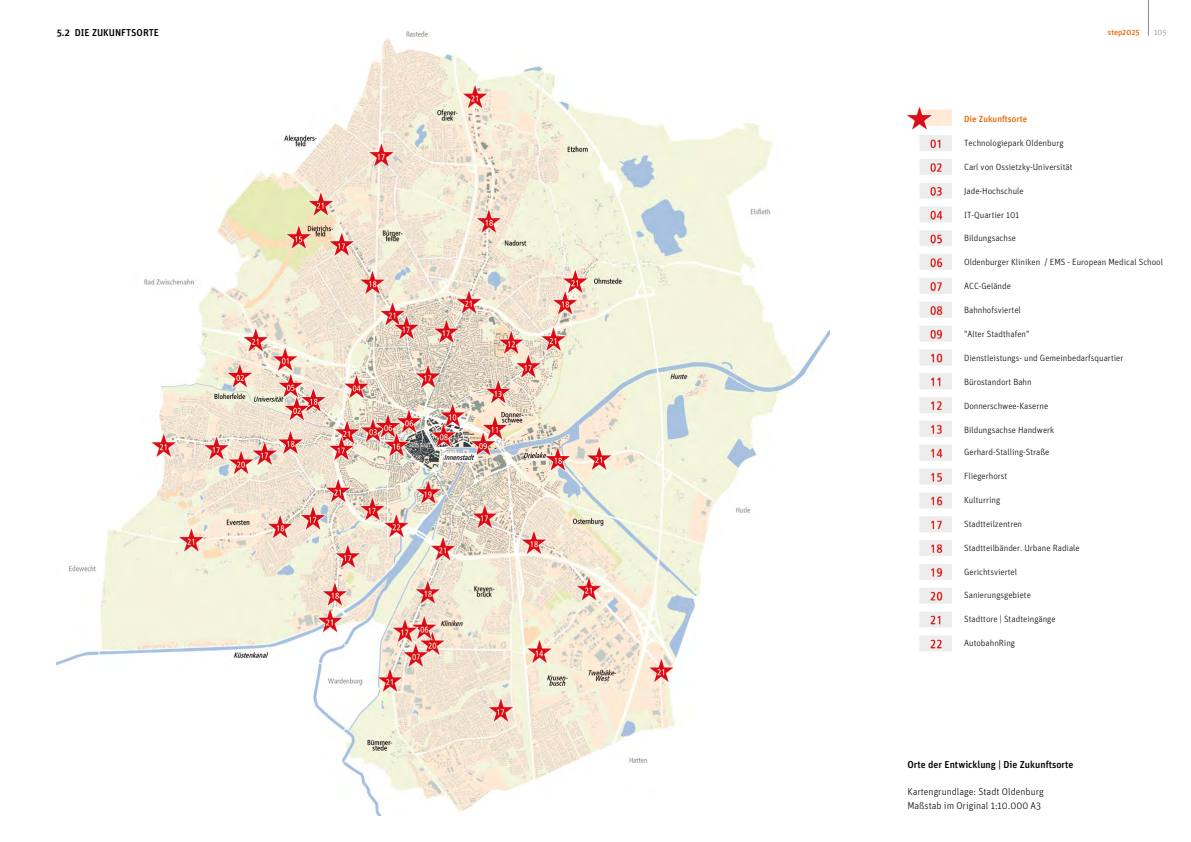
<style>
.page{position:relative;width:1191px;height:842px;background:#fff}
.page>*{position:absolute;margin:0;border:0;box-sizing:border-box;transform-origin:0 0}
.t1{font:300 10px/13.5px "Unit";color:#000}
.t2{font:500 10px "Unit";color:#000}
.t3{font:300 9px "Unit";color:#000}
.t4{font:500 9px "Unit";color:#e46c0d}
.t5{font:500 8px "Unit";color:#e46c0d}
.t6{font:300 8px "Unit";color:#87888a}
</style>
<div class="page">
<hr style="left:1148px;top:0;width:1px;height:36px;background:#87888a">
<img style="left:907px;top:106px;width:45px;height:545px">
<img style="left:57px;top:31px;width:772px;height:784px">
<p class="t2" style="left:57px;top:27px;width:104px">5.2 Die Zukunftsorte</p>
<p class="t5" style="left:1108px;top:27px;width:33px">step2025</p>
<p class="t6" style="left:1154px;top:27px;width:14px">105</p>
<p class="t4" style="left:964px;top:113px;width:65px">Die Zukunftsorte</p>
<p class="t3" style="left:964px;top:137px;width:101px">Technologiepark Oldenburg</p>
<p class="t3" style="left:964px;top:161px;width:110px">Carl von Ossietzky-Universität</p>
<p class="t3" style="left:964px;top:185px;width:61px">Jade-Hochschule</p>
<p class="t3" style="left:964px;top:209px;width:57px">IT-Quartier 101</p>
<p class="t3" style="left:964px;top:232px;width:53px">Bildungsachse</p>
<p class="t3" style="left:964px;top:256px;width:200px">Oldenburger Kliniken / EMS - European Medical School</p>
<p class="t3" style="left:964px;top:280px;width:48px">ACC-Gelände</p>
<p class="t3" style="left:964px;top:304px;width:58px">Bahnhofsviertel</p>
<p class="t3" style="left:964px;top:328px;width:67px">"Alter Stadthafen"</p>
<p class="t3" style="left:964px;top:352px;width:161px">Dienstleistungs- und Gemeinbedarfsquartier</p>
<p class="t3" style="left:964px;top:376px;width:69px">Bürostandort Bahn</p>
<p class="t3" style="left:964px;top:400px;width:86px">Donnerschwee-Kaserne</p>
<p class="t3" style="left:964px;top:424px;width:92px">Bildungsachse Handwerk</p>
<p class="t3" style="left:964px;top:447px;width:87px">Gerhard-Stalling-Straße</p>
<p class="t3" style="left:964px;top:471px;width:45px">Fliegerhorst</p>
<p class="t3" style="left:964px;top:495px;width:38px">Kulturring</p>
<p class="t3" style="left:964px;top:518px;width:59px">Stadtteilzentren</p>
<p class="t3" style="left:964px;top:542px;width:117px">Stadtteilbänder. Urbane Radiale</p>
<p class="t3" style="left:964px;top:566px;width:55px">Gerichtsviertel</p>
<p class="t3" style="left:964px;top:590px;width:68px">Sanierungsgebiete</p>
<p class="t3" style="left:964px;top:614px;width:93px">Stadttore | Stadteingänge</p>
<p class="t3" style="left:964px;top:638px;width:52px">AutobahnRing</p>
<p class="t2" style="left:907px;top:759px;width:168px">Orte der Entwicklung | Die Zukunftsorte</p>
<p class="t1" style="left:907px;top:785px;width:138px">Kartengrundlage: Stadt Oldenburg<br>Maßstab im Original 1:10.000 A3</p>
</div>
